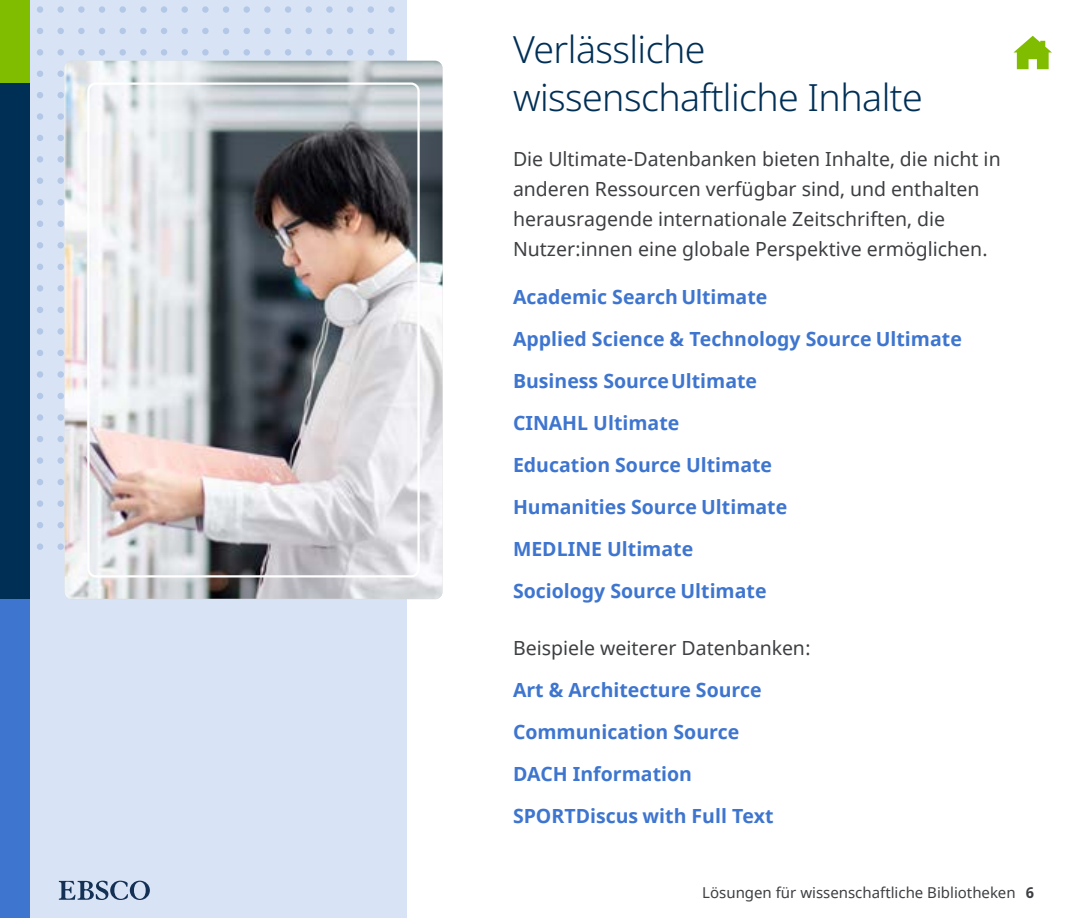
<style>
.page{position:relative;width:1080px;height:918px;background:#fff}
.page>*{position:absolute;margin:0;border:0;box-sizing:border-box;transform-origin:0 0}
.H1{font:300 37.5px/48px "Noto Sans";letter-spacing:-.015em;color:#002f56}
.H1-2{font:700 19.5px "Noto Sans";color:#3e75cf}
.H1-3{font:19.5px/30px "Noto Sans";color:#3d3f42}
.t1{font:15px "Noto Sans";color:#3d3f42}
.s1{font-weight:700}
</style>
<div class="page">
<div style="left:0;top:0;width:406px;height:918px;background:#d8e3f5"></div>
<div style="left:37px;top:6px;width:6px;height:7px;background:#b3c7e7;border-radius:50%"></div>
<div style="left:58px;top:6px;width:6px;height:7px;background:#b3c7e7;border-radius:50%"></div>
<div style="left:78px;top:6px;width:7px;height:7px;background:#b3c7e7;border-radius:50%"></div>
<div style="left:99px;top:6px;width:6px;height:7px;background:#b3c7e7;border-radius:50%"></div>
<div style="left:120px;top:6px;width:6px;height:7px;background:#b3c7e7;border-radius:50%"></div>
<div style="left:140px;top:6px;width:7px;height:7px;background:#b3c7e7;border-radius:50%"></div>
<div style="left:161px;top:6px;width:6px;height:7px;background:#b3c7e7;border-radius:50%"></div>
<div style="left:182px;top:6px;width:6px;height:7px;background:#b3c7e7;border-radius:50%"></div>
<div style="left:202px;top:6px;width:7px;height:7px;background:#b3c7e7;border-radius:50%"></div>
<div style="left:223px;top:6px;width:6px;height:7px;background:#b3c7e7;border-radius:50%"></div>
<div style="left:244px;top:6px;width:6px;height:7px;background:#b3c7e7;border-radius:50%"></div>
<div style="left:264px;top:6px;width:7px;height:7px;background:#b3c7e7;border-radius:50%"></div>
<div style="left:285px;top:6px;width:6px;height:7px;background:#b3c7e7;border-radius:50%"></div>
<div style="left:306px;top:6px;width:6px;height:7px;background:#b3c7e7;border-radius:50%"></div>
<div style="left:326px;top:6px;width:7px;height:7px;background:#b3c7e7;border-radius:50%"></div>
<div style="left:347px;top:6px;width:6px;height:7px;background:#b3c7e7;border-radius:50%"></div>
<div style="left:368px;top:6px;width:6px;height:7px;background:#b3c7e7;border-radius:50%"></div>
<div style="left:388px;top:6px;width:7px;height:7px;background:#b3c7e7;border-radius:50%"></div>
<svg style="left:37px;top:28px;width:6px;height:6px"></svg>
<svg style="left:58px;top:28px;width:6px;height:6px"></svg>
<div style="left:78px;top:28px;width:7px;height:6px;background:#b3c7e7;border-radius:50%"></div>
<svg style="left:99px;top:28px;width:6px;height:6px"></svg>
<svg style="left:120px;top:28px;width:6px;height:6px"></svg>
<div style="left:140px;top:28px;width:7px;height:6px;background:#b3c7e7;border-radius:50%"></div>
<svg style="left:161px;top:28px;width:6px;height:6px"></svg>
<svg style="left:182px;top:28px;width:6px;height:6px"></svg>
<div style="left:202px;top:28px;width:7px;height:6px;background:#b3c7e7;border-radius:50%"></div>
<svg style="left:223px;top:28px;width:6px;height:6px"></svg>
<svg style="left:244px;top:28px;width:6px;height:6px"></svg>
<div style="left:264px;top:28px;width:7px;height:6px;background:#b3c7e7;border-radius:50%"></div>
<svg style="left:285px;top:28px;width:6px;height:6px"></svg>
<svg style="left:306px;top:28px;width:6px;height:6px"></svg>
<div style="left:326px;top:28px;width:7px;height:6px;background:#b3c7e7;border-radius:50%"></div>
<svg style="left:347px;top:28px;width:6px;height:6px"></svg>
<svg style="left:368px;top:28px;width:6px;height:6px"></svg>
<div style="left:388px;top:28px;width:7px;height:6px;background:#b3c7e7;border-radius:50%"></div>
<div style="left:37px;top:49px;width:6px;height:7px;background:#b3c7e7;border-radius:50%"></div>
<div style="left:58px;top:49px;width:6px;height:7px;background:#b3c7e7;border-radius:50%"></div>
<div style="left:78px;top:49px;width:7px;height:7px;background:#b3c7e7;border-radius:50%"></div>
<div style="left:99px;top:49px;width:6px;height:7px;background:#b3c7e7;border-radius:50%"></div>
<div style="left:120px;top:49px;width:6px;height:7px;background:#b3c7e7;border-radius:50%"></div>
<div style="left:140px;top:49px;width:7px;height:7px;background:#b3c7e7;border-radius:50%"></div>
<div style="left:161px;top:49px;width:6px;height:7px;background:#b3c7e7;border-radius:50%"></div>
<div style="left:182px;top:49px;width:6px;height:7px;background:#b3c7e7;border-radius:50%"></div>
<div style="left:202px;top:49px;width:7px;height:7px;background:#b3c7e7;border-radius:50%"></div>
<div style="left:223px;top:49px;width:6px;height:7px;background:#b3c7e7;border-radius:50%"></div>
<div style="left:244px;top:49px;width:6px;height:7px;background:#b3c7e7;border-radius:50%"></div>
<div style="left:264px;top:49px;width:7px;height:7px;background:#b3c7e7;border-radius:50%"></div>
<div style="left:285px;top:49px;width:6px;height:7px;background:#b3c7e7;border-radius:50%"></div>
<div style="left:306px;top:49px;width:6px;height:7px;background:#b3c7e7;border-radius:50%"></div>
<div style="left:326px;top:49px;width:7px;height:7px;background:#b3c7e7;border-radius:50%"></div>
<div style="left:347px;top:49px;width:6px;height:7px;background:#b3c7e7;border-radius:50%"></div>
<div style="left:368px;top:49px;width:6px;height:7px;background:#b3c7e7;border-radius:50%"></div>
<div style="left:388px;top:49px;width:7px;height:7px;background:#b3c7e7;border-radius:50%"></div>
<svg style="left:37px;top:71px;width:6px;height:6px"></svg>
<svg style="left:58px;top:71px;width:6px;height:6px"></svg>
<svg style="left:37px;top:92px;width:6px;height:6px"></svg>
<svg style="left:58px;top:92px;width:6px;height:6px"></svg>
<div style="left:37px;top:113px;width:6px;height:7px;background:#b3c7e7;border-radius:50%"></div>
<div style="left:58px;top:113px;width:6px;height:7px;background:#b3c7e7;border-radius:50%"></div>
<svg style="left:37px;top:135px;width:6px;height:6px"></svg>
<svg style="left:58px;top:135px;width:6px;height:6px"></svg>
<div style="left:37px;top:156px;width:6px;height:7px;background:#b3c7e7;border-radius:50%"></div>
<div style="left:58px;top:156px;width:6px;height:7px;background:#b3c7e7;border-radius:50%"></div>
<svg style="left:37px;top:178px;width:6px;height:6px"></svg>
<svg style="left:58px;top:178px;width:6px;height:6px"></svg>
<svg style="left:37px;top:199px;width:6px;height:6px"></svg>
<svg style="left:58px;top:199px;width:6px;height:6px"></svg>
<svg style="left:37px;top:221px;width:6px;height:6px"></svg>
<svg style="left:58px;top:221px;width:6px;height:6px"></svg>
<div style="left:37px;top:242px;width:6px;height:7px;background:#b3c7e7;border-radius:50%"></div>
<div style="left:58px;top:242px;width:6px;height:7px;background:#b3c7e7;border-radius:50%"></div>
<svg style="left:37px;top:264px;width:6px;height:6px"></svg>
<svg style="left:58px;top:264px;width:6px;height:6px"></svg>
<div style="left:37px;top:285px;width:6px;height:7px;background:#b3c7e7;border-radius:50%"></div>
<div style="left:58px;top:285px;width:6px;height:7px;background:#b3c7e7;border-radius:50%"></div>
<svg style="left:37px;top:307px;width:6px;height:6px"></svg>
<svg style="left:58px;top:307px;width:6px;height:6px"></svg>
<div style="left:37px;top:328px;width:6px;height:7px;background:#b3c7e7;border-radius:50%"></div>
<div style="left:58px;top:328px;width:6px;height:7px;background:#b3c7e7;border-radius:50%"></div>
<svg style="left:37px;top:350px;width:6px;height:6px"></svg>
<svg style="left:58px;top:350px;width:6px;height:6px"></svg>
<div style="left:37px;top:371px;width:6px;height:7px;background:#b3c7e7;border-radius:50%"></div>
<div style="left:58px;top:371px;width:6px;height:7px;background:#b3c7e7;border-radius:50%"></div>
<svg style="left:37px;top:393px;width:6px;height:6px"></svg>
<svg style="left:58px;top:393px;width:6px;height:6px"></svg>
<div style="left:37px;top:414px;width:6px;height:7px;background:#b3c7e7;border-radius:50%"></div>
<div style="left:58px;top:414px;width:6px;height:7px;background:#b3c7e7;border-radius:50%"></div>
<svg style="left:37px;top:436px;width:6px;height:6px"></svg>
<svg style="left:58px;top:436px;width:6px;height:6px"></svg>
<div style="left:37px;top:457px;width:6px;height:7px;background:#b3c7e7;border-radius:50%"></div>
<div style="left:58px;top:457px;width:6px;height:7px;background:#b3c7e7;border-radius:50%"></div>
<svg style="left:37px;top:479px;width:6px;height:6px"></svg>
<svg style="left:58px;top:479px;width:6px;height:6px"></svg>
<div style="left:37px;top:500px;width:6px;height:7px;background:#b3c7e7;border-radius:50%"></div>
<div style="left:58px;top:500px;width:6px;height:7px;background:#b3c7e7;border-radius:50%"></div>
<svg style="left:37px;top:522px;width:6px;height:6px"></svg>
<svg style="left:58px;top:522px;width:6px;height:6px"></svg>
<div style="left:37px;top:543px;width:6px;height:7px;background:#b3c7e7;border-radius:50%"></div>
<div style="left:58px;top:543px;width:6px;height:7px;background:#b3c7e7;border-radius:50%"></div>
<svg style="left:1014px;top:36px;width:38px;height:33px"></svg>
<div style="left:0;top:82px;width:30px;height:517px;background:#002f56"></div>
<div style="left:0;top:0;width:30px;height:82px;background:#80bc00"></div>
<div style="left:0;top:599px;width:30px;height:319px;background:#3e75cf"></div>
<svg style="left:59px;top:881px;width:91px;height:19px"></svg>
<img style="left:64px;top:61px;width:378px;height:538px">
<div style="left:87px;top:82px;width:333px;height:496px;border:2px solid #fff;border-radius:8px"></div>
<p class="H1" style="left:513px;top:26px;width:411px">Verlässliche wissenschaftliche Inhalte</p>
<p class="H1-3" style="left:513px;top:145px;width:489px">Die Ultimate-Datenbanken bieten Inhalte, die nicht in anderen Ressourcen verfügbar sind, und enthalten herausragende internationale Zeitschriften, die Nutzer:innen eine globale Perspektive ermöglichen.</p>
<p class="H1-2" style="left:513px;top:283px;width:256px">Academic Search Ultimate</p>
<p class="H1-2" style="left:513px;top:325px;width:450px">Applied Science &amp; Technology Source Ultimate</p>
<p class="H1-2" style="left:513px;top:367px;width:246px">Business Source Ultimate</p>
<p class="H1-2" style="left:513px;top:409px;width:168px">CINAHL Ultimate</p>
<p class="H1-2" style="left:513px;top:451px;width:261px">Education Source Ultimate</p>
<p class="H1-2" style="left:513px;top:493px;width:276px">Humanities Source Ultimate</p>
<p class="H1-2" style="left:513px;top:535px;width:182px">MEDLINE Ultimate</p>
<p class="H1-2" style="left:513px;top:577px;width:255px">Sociology Source Ultimate</p>
<p class="H1-3" style="left:513px;top:634px;width:299px">Beispiele weiterer Datenbanken:</p>
<p class="H1-2" style="left:513px;top:676px;width:250px">Art &amp; Architecture Source</p>
<p class="H1-2" style="left:513px;top:718px;width:228px">Communication Source</p>
<p class="H1-2" style="left:513px;top:760px;width:181px">DACH Information</p>
<p class="H1-2" style="left:513px;top:802px;width:262px">SPORTDiscus with Full Text</p>
<p class="t1" style="left:702px;top:883px;width:333px">Lösungen für wissenschaftliche Bibliotheken <span class="s1">6</span></p>
</div>
